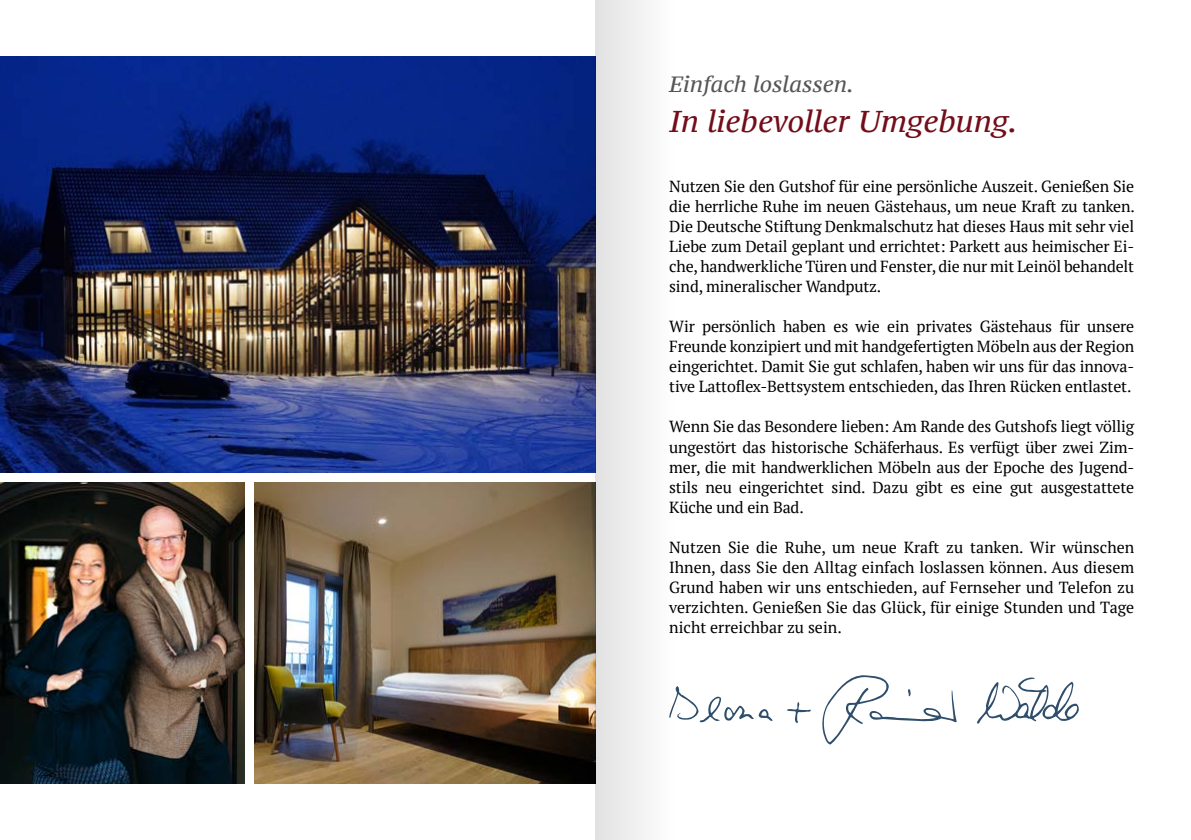
<style>
.page{position:relative;width:1191px;height:840px;background:#fff}
.page>*{position:absolute;margin:0;border:0;box-sizing:border-box;transform-origin:0 0}
.t1{font:italic 30px "PT Serif Caption";color:#720d19}
.t2{font:italic 22px "PT Serif Caption";color:#565655}
.t3{font:16px/20px "PT Serif";letter-spacing:-.01em;color:#000;text-align:justify}
</style>
<div class="page">
<img style="left:0;top:482px;width:245px;height:300px">
<img style="left:0;top:57px;width:595px;height:415px">
<svg style="left:718px;top:675px;width:360px;height:70px"></svg>
<img style="left:254px;top:482px;width:341px;height:300px">
<div style="left:595px;top:0;width:123px;height:839px;background:linear-gradient(to right,#e5e5e5,#fff)"></div>
<h2 class="t2" style="left:669px;top:69px;width:186px">Einfach loslassen.</h2>
<h1 class="t1" style="left:669px;top:101px;width:350px">In liebevoller Umgebung.</h1>
<p class="t3" style="left:669px;top:176px;width:467px">Nutzen Sie den Gutshof für eine persönliche Auszeit. Genießen Sie die herrliche Ruhe im neuen Gästehaus, um neue Kraft zu tanken.<br>Die Deutsche Stiftung Denkmalschutz hat dieses Haus mit sehr viel Liebe zum Detail geplant und errichtet: Parkett aus heimischer Ei&shy;che, handwerkliche Türen und Fenster, die nur mit Leinöl behandelt sind, mineralischer Wandputz.</p>
<p class="t3" style="left:669px;top:316px;width:466px">Wir persönlich haben es wie ein privates Gästehaus für unsere Freunde konzipiert und mit handgefertigten Möbeln aus der Region eingerichtet. Damit Sie gut schlafen, haben wir uns für das innova&shy;tive Lattoflex-Bettsystem entschieden, das Ihren Rücken entlastet.</p>
<p class="t3" style="left:669px;top:416px;width:466px">Wenn Sie das Besondere lieben: Am Rande des Gutshofs liegt völlig ungestört das historische Schäferhaus. Es verfügt über zwei Zim&shy;mer, die mit handwerklichen Möbeln aus der Epoche des Jugend&shy;stils neu eingerichtet sind. Dazu gibt es eine gut ausgestattete Küche und ein Bad.</p>
<p class="t3" style="left:669px;top:536px;width:466px">Nutzen Sie die Ruhe, um neue Kraft zu tanken. Wir wünschen Ihnen, dass Sie den Alltag einfach loslassen können. Aus diesem Grund haben wir uns entschieden, auf Fernseher und Telefon zu verzichten. Genießen Sie das Glück, für einige Stunden und Tage nicht erreichbar zu sein.</p>
</div>
